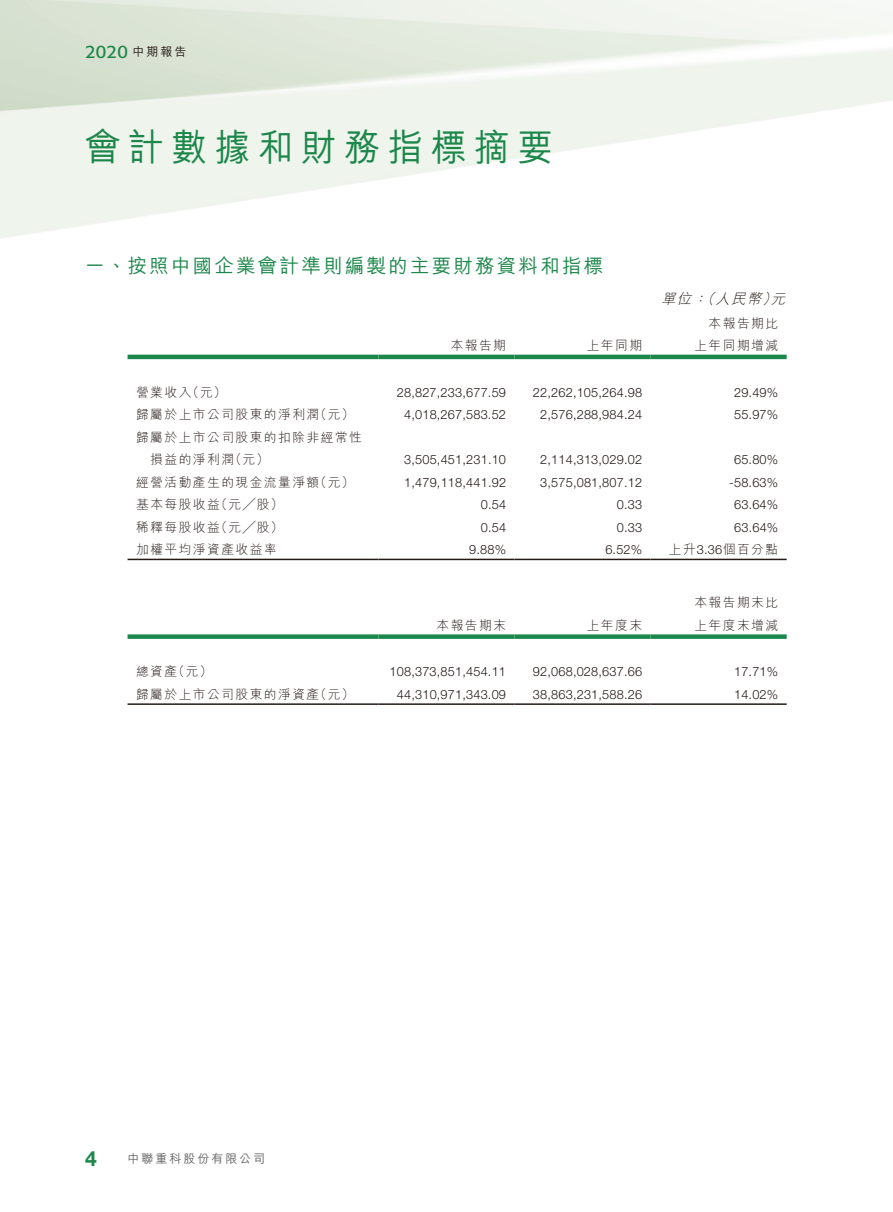
<style>
.page{position:relative;width:893px;height:1212px;background:#fff}
.page>*{position:absolute;margin:0;border:0;box-sizing:border-box;transform-origin:0 0}
.t1{font:500 37.5px "M Hei HK";letter-spacing:.215em;color:#1b874a;scale:.95 1}
.t2{font:700 21px "Helvetica Neue";color:#1b874a}
.t3{font:500 19.5px "M Hei HK";letter-spacing:.115em;color:#1b874a}
.t4{font:18px "Formata";color:#1b874a}
.t5{font:italic 300 14.25px "M Hei HK";color:#231916}
.t6{font:300 12.75px "Helvetica Neue";letter-spacing:.015em;color:#231916}
.t7{font:300 12.75px/22.5px "M Hei HK";letter-spacing:.115em;color:#231916}
.t8{font:500 12px "M Hei HK";letter-spacing:.165em;color:#666565}
.s1{font-family:"M Hei HK";font-weight:500;font-size:12px;color:#231916}
.s2{font-family:"Helvetica Neue"}
</style>
<div class="page">
<hr style="left:128px;top:559px;width:250px;height:1px;background:#231916">
<hr style="left:378px;top:559px;width:136px;height:1px;background:#231916">
<hr style="left:514px;top:559px;width:137px;height:1px;background:#231916">
<hr style="left:651px;top:559px;width:136px;height:1px;background:#231916">
<hr style="left:128px;top:355px;width:250px;height:4px;background:#1b874a">
<hr style="left:378px;top:355px;width:136px;height:4px;background:#1b874a">
<hr style="left:514px;top:355px;width:137px;height:4px;background:#1b874a">
<hr style="left:651px;top:355px;width:136px;height:4px;background:#1b874a">
<hr style="left:128px;top:703px;width:250px;height:2px;background:#231916">
<hr style="left:378px;top:703px;width:136px;height:2px;background:#231916">
<hr style="left:514px;top:703px;width:137px;height:2px;background:#231916">
<hr style="left:651px;top:703px;width:136px;height:2px;background:#231916">
<div style="left:128px;top:634px;width:250px;height:5px;background:#1b874a"></div>
<div style="left:378px;top:634px;width:136px;height:5px;background:#1b874a"></div>
<div style="left:514px;top:634px;width:137px;height:5px;background:#1b874a"></div>
<div style="left:651px;top:634px;width:136px;height:5px;background:#1b874a"></div>
<h3 class="t4" style="left:85px;top:41px;width:103px">2020 <span class="s1">中期報告</span></h3>
<h1 class="t1" style="left:85px;top:120px;width:494px">會計數據和財務指標摘要</h1>
<h3 class="t3" style="left:85px;top:251px;width:520px">一、按照中國企業會計準則編製的主要財務資料和指標</h3>
<p class="t7" style="left:451px;top:334px;width:57px">本報告期</p>
<p class="t7" style="left:587px;top:334px;width:57px">上年同期</p>
<p class="t5" style="left:661px;top:288px;width:131px">單位：（人民幣）元</p>
<p class="t7" style="left:694px;top:311px;width:85px;text-align:right">本報告期比上年同期增減</p>
<p class="t7" style="left:136px;top:380px;width:92px">營業收入（元）</p>
<p class="t6" style="left:397px;top:384px;width:111px">28,827,233,677.59</p>
<p class="t6" style="left:533px;top:384px;width:111px">22,262,105,264.98</p>
<p class="t6" style="left:734px;top:384px;width:46px">29.49%</p>
<p class="t7" style="left:136px;top:403px;width:220px">歸屬於上市公司股東的淨利潤（元）</p>
<p class="t6" style="left:404px;top:407px;width:103px">4,018,267,583.52</p>
<p class="t6" style="left:540px;top:407px;width:103px">2,576,288,984.24</p>
<p class="t6" style="left:734px;top:407px;width:46px">55.97%</p>
<p class="t7" style="left:136px;top:425px;width:227px">歸屬於上市公司股東的扣除非經常性　損益的淨利潤（元）</p>
<p class="t6" style="left:404px;top:452px;width:103px">3,505,451,231.10</p>
<p class="t6" style="left:540px;top:452px;width:103px">2,114,313,029.02</p>
<p class="t6" style="left:734px;top:452px;width:46px">65.80%</p>
<p class="t7" style="left:136px;top:470px;width:220px">經營活動產生的現金流量淨額（元）</p>
<p class="t6" style="left:404px;top:474px;width:103px">1,479,118,441.92</p>
<p class="t6" style="left:540px;top:474px;width:103px">3,575,081,807.12</p>
<p class="t6" style="left:729px;top:474px;width:51px">-58.63%</p>
<p class="t7" style="left:136px;top:493px;width:149px">基本每股收益（元╱股）</p>
<p class="t6" style="left:481px;top:497px;width:27px">0.54</p>
<p class="t6" style="left:617px;top:497px;width:27px">0.33</p>
<p class="t6" style="left:734px;top:497px;width:46px">63.64%</p>
<p class="t7" style="left:136px;top:515px;width:149px">稀釋每股收益（元╱股）</p>
<p class="t6" style="left:481px;top:519px;width:27px">0.54</p>
<p class="t6" style="left:617px;top:519px;width:27px">0.33</p>
<p class="t6" style="left:734px;top:519px;width:46px">63.64%</p>
<p class="t7" style="left:136px;top:538px;width:142px">加權平均淨資產收益率</p>
<p class="t6" style="left:469px;top:542px;width:38px">9.88%</p>
<p class="t6" style="left:605px;top:542px;width:38px">6.52%</p>
<p class="t7" style="left:669px;top:538px;width:111px">上升<span class="s2">3.36</span>個百分點</p>
<p class="t7" style="left:436px;top:613px;width:71px">本報告期末</p>
<p class="t7" style="left:587px;top:613px;width:57px">上年度末</p>
<p class="t7" style="left:694px;top:591px;width:85px">本報告期末比上年度末增減</p>
<p class="t7" style="left:136px;top:660px;width:78px">總資產（元）</p>
<p class="t6" style="left:390px;top:664px;width:118px">108,373,851,454.11</p>
<p class="t6" style="left:533px;top:664px;width:111px">92,068,028,637.66</p>
<p class="t6" style="left:734px;top:664px;width:46px">17.71%</p>
<p class="t7" style="left:136px;top:682px;width:220px">歸屬於上市公司股東的淨資產（元）</p>
<p class="t6" style="left:397px;top:686px;width:111px">44,310,971,343.09</p>
<p class="t6" style="left:533px;top:686px;width:111px">38,863,231,588.26</p>
<p class="t6" style="left:734px;top:686px;width:46px">14.02%</p>
<h2 class="t2" style="left:85px;top:1146px;width:13px">4</h2>
<p class="t8" style="left:128px;top:1150px;width:139px">中聯重科股份有限公司</p>
</div>
